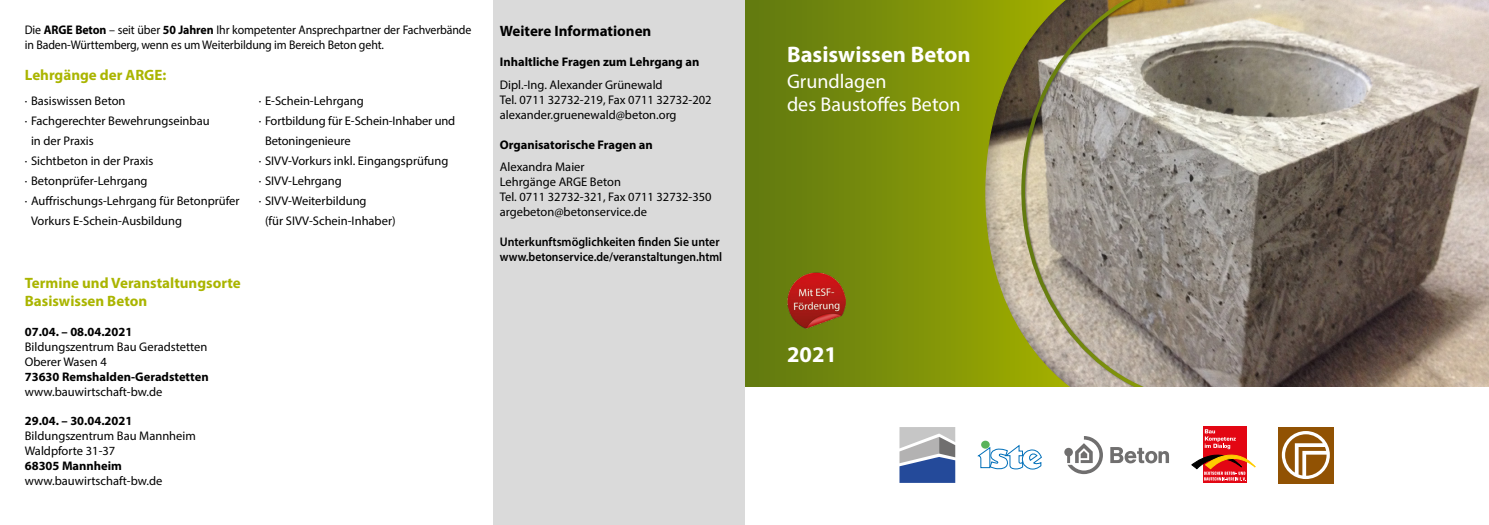
<style>
.page{position:relative;width:1489px;height:525px;background:#fff}
.page>*{position:absolute;margin:0;border:0;box-sizing:border-box;transform-origin:0 0}
.t1{font:700 22.5px "Myriad Pro";color:#fff}
.t2{font:20px/22.5px "Myriad Pro";color:#fff}
.t3{font:700 15px/18px "Myriad Pro";color:#aab500}
.t4{font:700 15px "Myriad Pro";color:#000}
.t5{font:12.5px/15px "Myriad Pro";color:#000}
.t6{font:12.5px/15px "Myriad Pro";color:#000;scale:.95 1}
.t7{font:700 12.5px "Myriad Pro";color:#000}
.t8{font:600 12.5px/15px "Myriad Pro";color:#000;scale:.95 1}
.s1{font-weight:700}
</style>
<div class="page">
<img style="left:1215px;top:0;width:273px;height:387px">
<svg style="left:744px;top:0;width:275px;height:387px;background:#81931e"></svg>
<svg style="left:1019px;top:0;width:196px;height:387px;background:#9f9886"></svg>
<svg style="left:899px;top:427px;width:56px;height:55px;background:#8593b2"></svg>
<svg style="left:981px;top:440px;width:8px;height:8px"></svg>
<svg style="left:978px;top:444px;width:63px;height:25px"></svg>
<svg style="left:1203px;top:426px;width:43px;height:56px"></svg>
<svg style="left:1191px;top:429px;width:64px;height:51px"></svg>
<div style="left:1277px;top:427px;width:56px;height:56px;background:#915203"></div>
<svg style="left:1281px;top:431px;width:48px;height:48px"></svg>
<svg style="left:1064px;top:436px;width:38px;height:38px"></svg>
<svg style="left:1110px;top:447px;width:58px;height:16px"></svg>
<div style="left:493px;top:0;width:251px;height:524px;background:#dadada"></div>
<img style="left:787px;top:272px;width:58px;height:57px">
<p class="t6" style="left:25px;top:22px;width:471px">Die <span class="s1">ARGE Beton</span> – seit über <span class="s1">50 Jahren</span> Ihr kompetenter Ansprechpartner der Fachverbände in Baden-Württemberg, wenn es um Weiterbildung im Bereich Beton geht.</p>
<p class="t3" style="left:25px;top:65px;width:143px">Lehrgänge der ARGE:</p>
<p class="t5" style="left:25px;top:93px;width:102px">· Basiswissen Beton</p>
<p class="t5" style="left:25px;top:113px;width:186px">· Fachgerechter Bewehrungseinbau</p>
<p class="t5" style="left:31px;top:133px;width:64px">in der Praxis</p>
<p class="t5" style="left:25px;top:153px;width:130px">· Sichtbeton in der Praxis</p>
<p class="t5" style="left:25px;top:173px;width:124px">· Betonprüfer-Lehrgang</p>
<p class="t5" style="left:25px;top:193px;width:216px">· Auffrischungs-Lehrgang für Betonprüfer</p>
<p class="t5" style="left:31px;top:213px;width:152px">Vorkurs E-Schein-Ausbildung</p>
<p class="t5" style="left:259px;top:93px;width:106px">· E-Schein-Lehrgang</p>
<p class="t5" style="left:259px;top:113px;width:198px">· Fortbildung für E-Schein-Inhaber und</p>
<p class="t5" style="left:265px;top:133px;width:87px">Betoningenieure</p>
<p class="t5" style="left:259px;top:153px;width:191px">· SIVV-Vorkurs inkl. Eingangsprüfung</p>
<p class="t5" style="left:259px;top:173px;width:85px">· SIVV-Lehrgang</p>
<p class="t5" style="left:259px;top:193px;width:109px">· SIVV-Weiterbildung</p>
<p class="t5" style="left:265px;top:213px;width:132px">(für SIVV-Schein-Inhaber)</p>
<p class="t3" style="left:25px;top:273px;width:217px">Termine und Veranstaltungsorte<br>Basiswissen Beton</p>
<p class="t7" style="left:25px;top:324px;width:109px">07.04. – 08.04.2021</p>
<p class="t5" style="left:25px;top:339px;width:184px">Bildungszentrum Bau Geradstetten<br>Oberer Wasen 4</p>
<p class="t7" style="left:25px;top:369px;width:185px">73630 Remshalden-Geradstetten</p>
<p class="t5" style="left:25px;top:383px;width:139px">www.bauwirtschaft-bw.de</p>
<p class="t7" style="left:25px;top:412px;width:109px">29.04. – 30.04.2021</p>
<p class="t5" style="left:25px;top:428px;width:172px">Bildungszentrum Bau Mannheim<br>Waldpforte 31-37</p>
<p class="t7" style="left:25px;top:457px;width:99px">68305 Mannheim</p>
<p class="t5" style="left:25px;top:472px;width:139px">www.bauwirtschaft-bw.de</p>
<p class="t4" style="left:500px;top:21px;width:153px">Weitere Informationen</p>
<p class="t7" style="left:500px;top:54px;width:201px">Inhaltliche Fragen zum Lehrgang an</p>
<p class="t5" style="left:500px;top:77px;width:213px">Dipl.-Ing. Alexander Grünewald<br>Tel. 0711 32732-219, Fax 0711 32732-202 alexander.gruenewald@beton.org</p>
<p class="t7" style="left:500px;top:136px;width:154px">Organisatorische Fragen an</p>
<p class="t5" style="left:500px;top:159px;width:213px">Alexandra Maier<br>Lehrgänge ARGE Beton<br>Tel. 0711 32732-321, Fax 0711 32732-350 argebeton@betonservice.de</p>
<p class="t8" style="left:500px;top:234px;width:236px">Unterkunftsmöglichkeiten finden Sie unter www.betonservice.de/veranstaltungen.html</p>
<h1 class="t1" style="left:787px;top:40px;width:185px">Basiswissen Beton</h1>
<h2 class="t2" style="left:787px;top:70px;width:175px">Grundlagen<br>des Baustoffes Beton</h2>
<h1 class="t1" style="left:787px;top:340px;width:51px">2021</h1>
</div>
